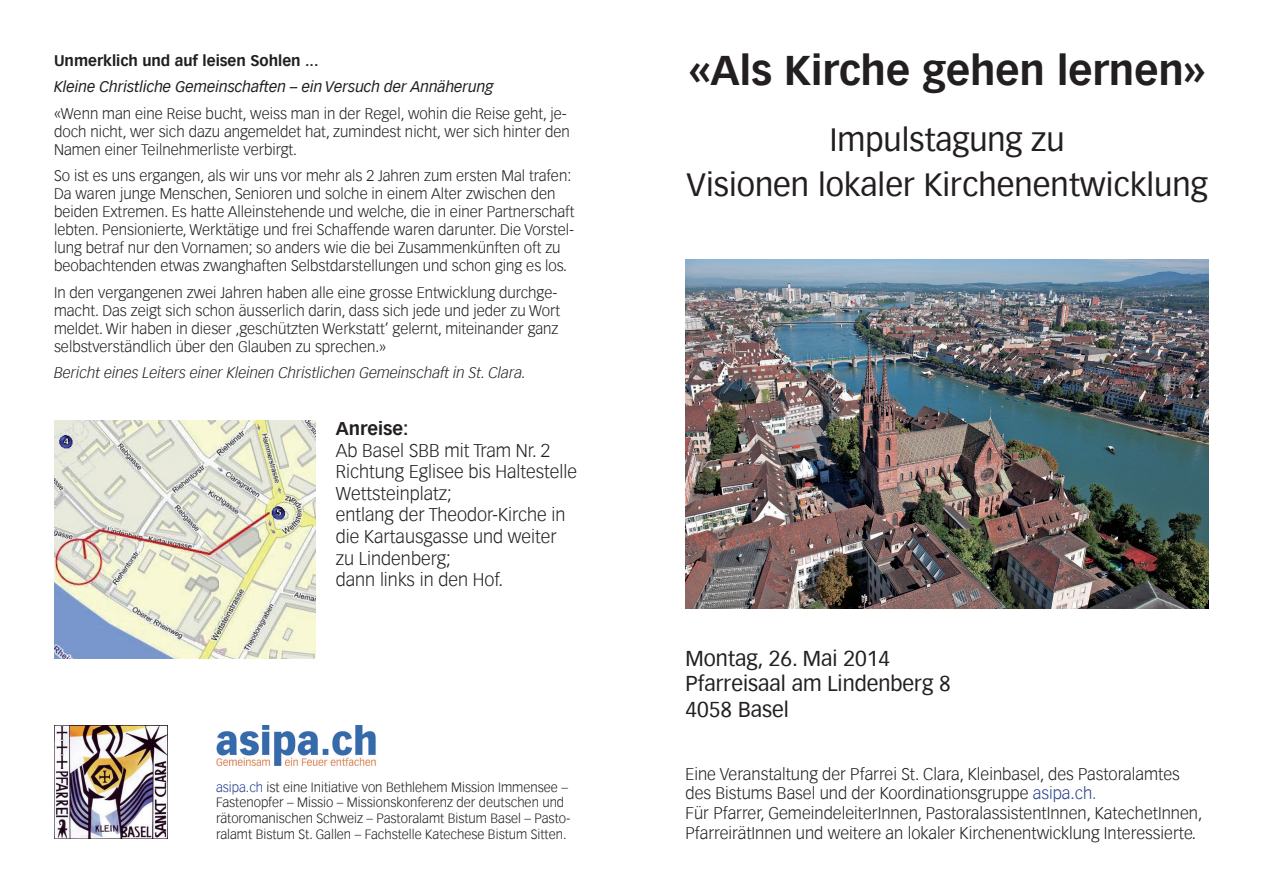
<style>
.page{position:relative;width:1263px;height:893px;background:#fff}
.page>*{position:absolute;margin:0;border:0;box-sizing:border-box;transform-origin:0 0}
.t1{font:700 40.5px "Vectora Com";color:#231f20}
.t2{font:31.5px/44.5px "Vectora Com";color:#231f20;text-align:center}
.t3{font:21px/25.2px "Vectora Com";color:#231f20}
.t4{font:300 18px/21.6px "Vectora Com";color:#231f20}
.t5{font:700 18px "Vectora Com";color:#231f20}
.t6{font:300 16.5px/19.8px "Vectora Com";color:#231f20}
.t7{font:300 15px/18px "Vectora Com";color:#231f20}
.t8{font:italic 300 15px "Vectora Com";color:#231f20}
.t9{font:700 15px "Vectora Com";color:#231f20}
.t10{font:300 13.2px/15.8px "Vectora Com";color:#231f20}
.s1{font-weight:400;font-style:italic}
.s2{font-size:15.9px}
.s3{color:#253f8e}
.s4{color:#316a9f}
</style>
<div class="page">
<img style="left:685px;top:259px;width:524px;height:349px">
<img style="left:54px;top:421px;width:262px;height:237px">
<img style="left:54px;top:725px;width:114px;height:114px">
<img style="left:216px;top:725px;width:160px;height:41px">
<p class="t9" style="left:54px;top:51px;width:266px">Unmerklich und auf leisen Sohlen ...</p>
<p class="t7" style="left:54px;top:74px;width:514px;line-height:26.5px"><span class="s1">Kleine Christliche Gemeinschaften – ein Versuch der Annäherung<br></span><span class="s2">«</span>Wenn man eine Reise bucht, weiss man in der Regel, wohin die Reise geht, je-</p>
<p class="t7" style="left:54px;top:122px;width:517px">doch nicht, wer sich dazu angemeldet hat, zumindest nicht, wer sich hinter den<br>Namen einer Teilnehmerliste verbirgt.</p>
<p class="t7" style="left:54px;top:167px;width:522px">So ist es uns ergangen, als wir uns vor mehr als 2 Jahren zum ersten Mal trafen:<br>Da waren junge Menschen, Senioren und solche in einem Alter zwischen den beiden Extremen. Es hatte Alleinstehende und welche, die in einer Partnerschaft lebten. Pensionierte, Werktätige und frei Schaffende waren darunter. Die Vorstel&shy;lung betraf nur den Vornamen; so anders wie die bei Zusammenkünften oft zu beobachtenden etwas zwanghaften Selbstdarstellungen und schon ging es los.</p>
<p class="t7" style="left:54px;top:283px;width:508px">In den vergangenen zwei Jahren haben alle eine grosse Entwicklung durchge&shy;macht. Das zeigt sich schon äusserlich darin, dass sich jede und jeder zu Wort meldet. Wir haben in dieser ‚geschützten Werkstatt‘ gelernt, miteinander ganz selbstverständlich über den Glauben zu sprechen.»</p>
<p class="t8" style="left:54px;top:364px;width:473px">Bericht eines Leiters einer Kleinen Christlichen Gemeinschaft in St. Clara.</p>
<p class="t5" style="left:336px;top:418px;width:74px">Anreise:</p>
<p class="t4" style="left:336px;top:439px;width:243px">Ab Basel SBB mit Tram Nr. 2<br>Richtung Eglisee bis Haltestelle<br>Wettsteinplatz;<br>entlang der Theodor-Kirche in die Kartausgasse und weiter zu Lindenberg;<br>dann links in den Hof.</p>
<p class="t10" style="left:216px;top:779px;width:356px"><span class="s3">asipa.ch</span> ist eine Initiative von Bethlehem Mission Immensee – Fastenopfer – Missio – Missionskonferenz der deutschen und rätoromanischen Schweiz – Pastoralamt Bistum Basel – Pasto&shy;ralamt Bistum St. Gallen – Fachstelle Katechese Bistum Sitten.</p>
<h1 class="t1" style="left:689px;top:46px;width:518px">«Als Kirche gehen lernen»</h1>
<h2 class="t2" style="left:687px;top:118px;width:523px">Impulstagung zu<br>Visionen lokaler Kirchenentwicklung</h2>
<h3 class="t3" style="left:685px;top:646px;width:267px">Montag, 26. Mai 2014<br>Pfarreisaal am Lindenberg 8<br>4058 Basel</h3>
<p class="t6" style="left:685px;top:764px;width:518px">Eine Veranstaltung der Pfarrei St. Clara, Kleinbasel, des Pastoralamtes des Bistums Basel und der Koordinationsgruppe <span class="s3">asipa.ch</span><span class="s4">.<br></span>Für Pfarrer, GemeindeleiterInnen, PastoralassistentInnen, KatechetInnen, PfarreirätInnen und weitere an lokaler Kirchenentwicklung Interessierte.</p>
</div>
